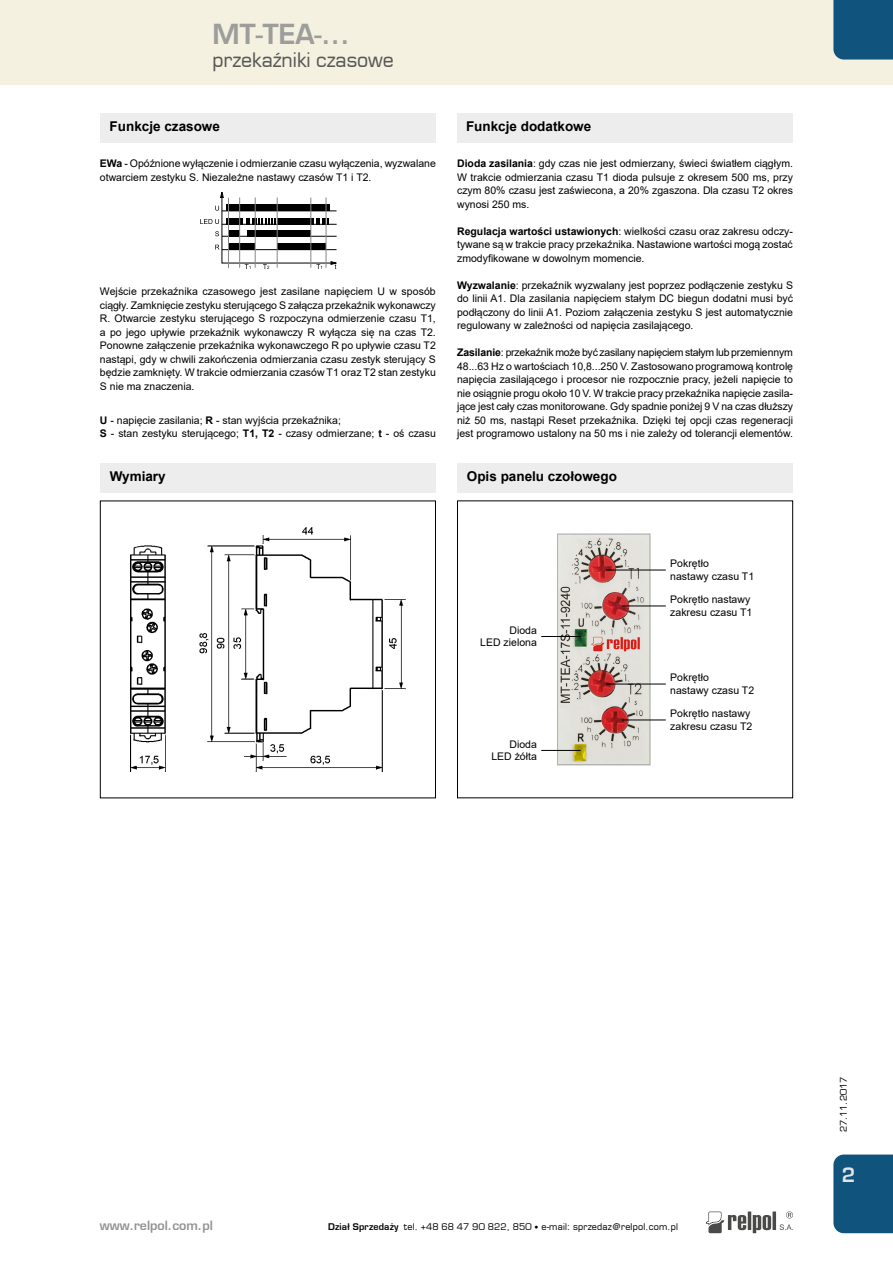
<style>
.page{position:relative;width:893px;height:1263px;background:#fff}
.page>*{position:absolute;margin:0;border:0;box-sizing:border-box;transform-origin:0 0}
.t1{font:700 27px "Euromode";color:#9d9d9c}
.t2{font:19.5px "Euromode";color:#575756}
.t3{font:700 19.5px "Euromode";color:#e3e3e3}
.t4{font:700 13.5px "Arial";color:#000}
.t5{font:700 12.45px "Euromode";color:#929292}
.t6{font:10.5px/13.5px "Arial";color:#000}
.t7{font:9px "Euromode";letter-spacing:.02em;color:#000}
.s1{font-weight:700}
.s2{font-size:7.5px}
</style>
<div class="page">
<div style="left:0;top:0;width:893px;height:85px;background:#f4f1e0"></div>
<div style="left:833px;top:1154px;width:60px;height:79px;background:#10537c"></div>
<div style="left:833px;top:0;width:60px;height:60px;background:#10537c"></div>
<img style="left:559px;top:536px;width:89px;height:227px">
<div style="left:100px;top:463px;width:336px;height:29px;background:#ededed"></div>
<div style="left:100px;top:501px;width:336px;height:297px;border:1px solid #000"></div>
<img style="left:131px;top:527px;width:274px;height:245px">
<div style="left:457px;top:463px;width:336px;height:29px;background:#ededed"></div>
<div style="left:100px;top:113px;width:336px;height:29px;background:#ededed"></div>
<svg style="left:200px;top:192px;width:137px;height:77px"></svg>
<hr style="left:311px;top:197px;width:1px;height:71px;background:#878787">
<hr style="left:277px;top:197px;width:1px;height:71px;background:#878787">
<hr style="left:255px;top:197px;width:1px;height:71px;background:#878787">
<div style="left:457px;top:500px;width:336px;height:298px;border:1px solid #000"></div>
<div style="left:557px;top:534px;width:93px;height:231px;border:1px solid #b3b2b2"></div>
<hr style="left:606px;top:570px;width:60px;height:1px;background:#000">
<hr style="left:622px;top:606px;width:44px;height:1px;background:#000">
<hr style="left:541px;top:636px;width:40px;height:1px;background:#000">
<hr style="left:541px;top:750px;width:40px;height:1px;background:#000">
<hr style="left:606px;top:684px;width:60px;height:1px;background:#000">
<hr style="left:622px;top:720px;width:44px;height:1px;background:#000">
<div style="left:457px;top:113px;width:336px;height:29px;background:#ededed"></div>
<svg style="left:706px;top:1211px;width:87px;height:22px"></svg>
<h1 class="t1" style="left:213px;top:18px;width:139px">MT-TEA-...</h1>
<h2 class="t2" style="left:213px;top:48px;width:183px">przekaźniki czasowe</h2>
<p class="t4" style="left:110px;top:117px;width:112px">Funkcje czasowe</p>
<p class="t6" style="left:100px;top:157px;width:337px"><span class="s1">EWa</span> - Opóźnione wyłączenie i odmierzanie czasu wyłączenia, wyzwalane otwarciem zestyku S. Niezależne nastawy czasów T1 i T2.</p>
<p class="t6" style="left:100px;top:285px;width:337px;text-align:justify">Wejście przekaźnika czasowego jest zasilane napięciem U w sposób ciągły. Zamknięcie zestyku sterującego S załącza przekaźnik wykonawczy R. Otwarcie zestyku sterującego S rozpoczyna odmierzenie czasu T1, a po jego upływie przekaźnik wykonawczy R wyłącza się na czas T2.<br>Ponowne załączenie przekaźnika wykonawczego R po upływie czasu T2 nastąpi, gdy w chwili zakończenia odmierzania czasu zestyk sterujący S będzie zamknięty. W trakcie odmierzania czasów T1 oraz T2 stan zestyku S nie ma znaczenia.</p>
<p class="t6" style="left:100px;top:413px;width:337px"><span class="s1">U</span> - napięcie zasilania; <span class="s1">R</span> - stan wyjścia przekaźnika;<br><span class="s1">S</span> - stan zestyku sterującego; <span class="s1">T1, T2</span> - czasy odmierzane; <span class="s1">t</span> - oś czasu</p>
<p class="t4" style="left:466px;top:117px;width:127px">Funkcje dodatkowe</p>
<p class="t6" style="left:457px;top:157px;width:337px;text-align:justify"><span class="s1">Dioda zasilania</span>: gdy czas nie jest odmierzany, świeci światłem ciągłym.<br>W trakcie odmierzania czasu T1 dioda pulsuje z okresem 500 ms, przy czym 80% czasu jest zaświecona, a 20% zgaszona. Dla czasu T2 okres wynosi 250 ms.</p>
<p class="t6" style="left:457px;top:224px;width:337px;text-align:justify"><span class="s1">Regulacja wartości ustawionych</span>: wielkości czasu oraz zakresu odczy&shy;tywane są w trakcie pracy przekaźnika. Nastawione wartości mogą zostać zmodyfikowane w dowolnym momencie.</p>
<p class="t6" style="left:457px;top:278px;width:337px;text-align:justify"><span class="s1">Wyzwalanie</span>: przekaźnik wyzwalany jest poprzez podłączenie zestyku S do linii A1. Dla zasilania napięciem stałym DC biegun dodatni musi być podłączony do linii A1. Poziom załączenia zestyku S jest automatycznie regulowany w zależności od napięcia zasilającego.</p>
<p class="t6" style="left:457px;top:346px;width:338px;text-align:justify"><span class="s1">Zasilanie</span>: przekaźnik może być zasilany napięciem stałym lub przemiennym 48...63 Hz o wartościach 10,8...250 V. Zastosowano programową kontrolę napięcia zasilającego i procesor nie rozpocznie pracy, jeżeli napięcie to nie osiągnie progu około 10 V. W trakcie pracy przekaźnika napięcie zasila&shy;jące jest cały czas monitorowane. Gdy spadnie poniżej 9 V na czas dłuższy niż 50 ms, nastąpi Reset przekaźnika. Dzięki tej opcji czas regeneracji jest programowo ustalony na 50 ms i nie zależy od tolerancji elementów.</p>
<p class="t4" style="left:110px;top:467px;width:58px">Wymiary</p>
<p class="t4" style="left:467px;top:467px;width:152px">Opis panelu czołowego</p>
<p class="t6" style="left:480px;top:624px;width:58px;line-height:12.6px;text-align:right">Dioda<br>LED zielona</p>
<p class="t6" style="left:491px;top:737px;width:47px;line-height:12.6px;text-align:right">Dioda<br>LED żółta</p>
<p class="t6" style="left:670px;top:557px;width:85px;line-height:12.6px">Pokrętło<br>nastawy czasu T1</p>
<p class="t6" style="left:670px;top:593px;width:84px;line-height:12.6px">Pokrętło nastawy zakresu czasu T1</p>
<p class="t6" style="left:670px;top:671px;width:85px;line-height:12.6px">Pokrętło<br>nastawy czasu T2</p>
<p class="t6" style="left:670px;top:707px;width:84px;line-height:12.6px">Pokrętło nastawy zakresu czasu T2</p>
<p class="t5" style="left:100px;top:1218px;width:114px">www.relpol.com.pl</p>
<p class="t7" style="left:328px;top:1221px;width:351px"><span class="s1">Dzia³ Sprzeda¿y</span> tel. +48 68 47 90 822, 850 <span class="s2">•</span> e-mail: sprzedaz@relpol.com.pl</p>
<p class="t7" style="left:838px;top:1132px;width:57px;rotate:-90deg">27.11.2017</p>
<h2 class="t3" style="left:842px;top:1163px;width:15px">2</h2>
</div>
